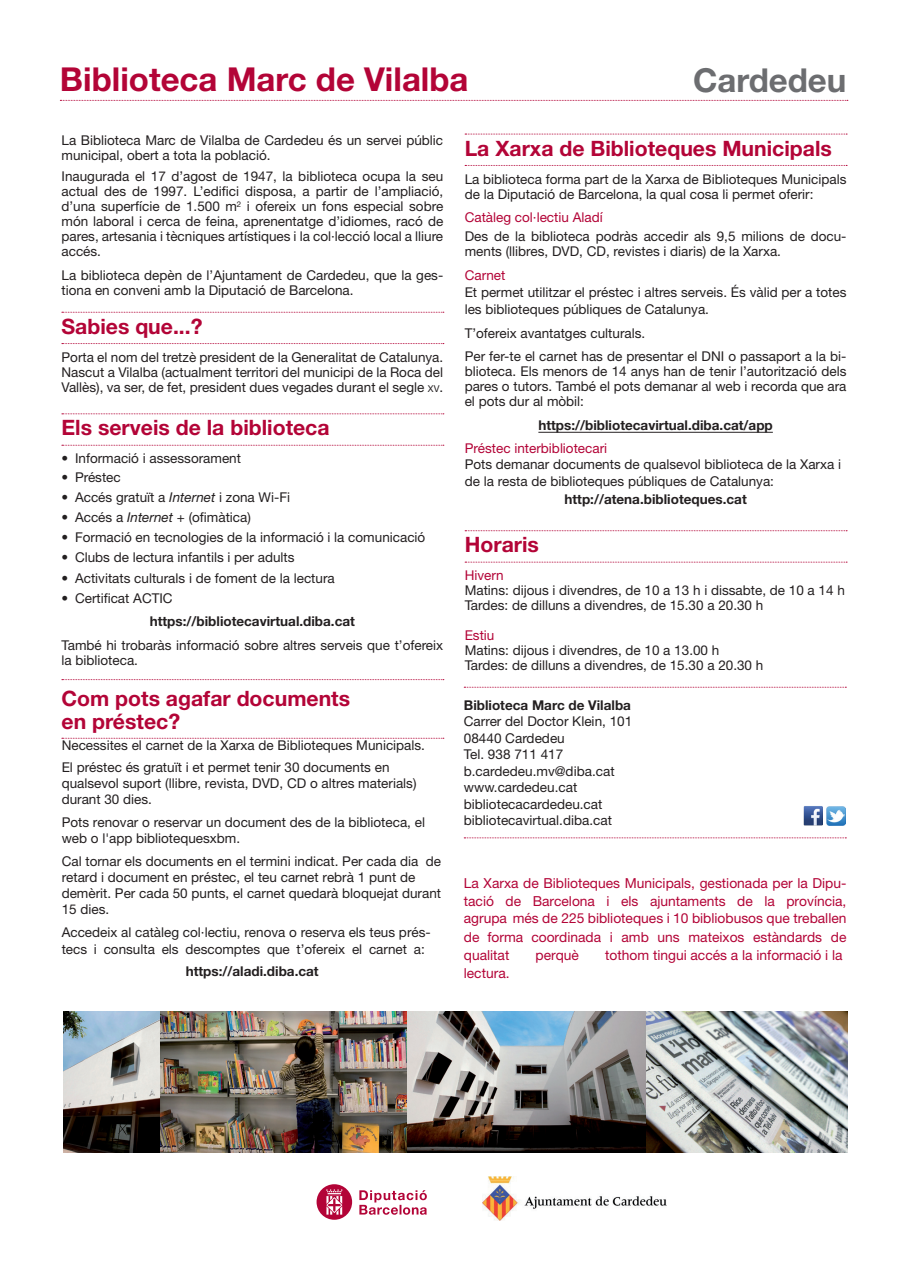
<style>
.page{position:relative;width:908px;height:1278px;background:#fff}
.page>*{position:absolute;margin:0;border:0;box-sizing:border-box;transform-origin:0 0}
.t1{font:700 33px "Helvetica Neue LT Std";color:#b30437}
.t2{font:700 33px "Helvetica Neue LT Std";color:#6c6d70}
.TITUL_AMB_FILETS{font:700 21.15px/22.6px "Helvetica Neue LT Std";color:#b30437}
.t3{font:13.8px/17.5px "Helvetica Neue LT Std";color:#b30437;text-align:justify}
.t4{font:13.5px/15px "Helvetica Neue LT Std";color:#231f20}
.t5{font:700 13.5px/23.5px "Helvetica Neue LT Std";color:#231f20}
.t6{font:13.5px "Helvetica Neue LT Std";color:#b30437}
.s1{font-size:9.45px}
.s2{font-style:italic}
.s3{font-weight:700}
.s4{color:#b30437}
.s5{font-weight:400;color:#b30437}
</style>
<div class="page">
<svg style="left:62px;top:312px;width:382px;height:1px"></svg>
<svg style="left:62px;top:343px;width:382px;height:1px"></svg>
<svg style="left:62px;top:413px;width:382px;height:1px"></svg>
<svg style="left:62px;top:445px;width:382px;height:1px"></svg>
<svg style="left:62px;top:679px;width:382px;height:1px"></svg>
<svg style="left:62px;top:738px;width:382px;height:1px"></svg>
<svg style="left:465px;top:134px;width:382px;height:1px"></svg>
<svg style="left:465px;top:165px;width:382px;height:1px"></svg>
<svg style="left:465px;top:530px;width:382px;height:1px"></svg>
<svg style="left:465px;top:562px;width:382px;height:1px"></svg>
<svg style="left:60px;top:100px;width:788px;height:1px"></svg>
<svg style="left:359px;top:1190px;width:68px;height:25px"></svg>
<svg style="left:317px;top:1184px;width:35px;height:36px"></svg>
<img style="left:63px;top:1012px;width:784px;height:140px">
<img style="left:482px;top:1176px;width:184px;height:45px">
<svg style="left:464px;top:687px;width:382px;height:1px"></svg>
<svg style="left:464px;top:837px;width:382px;height:1px"></svg>
<img style="left:804px;top:806px;width:19px;height:19px">
<img style="left:826px;top:806px;width:20px;height:19px">
<hr style="left:538px;top:432px;width:235px;height:1px;background:#231f20">
<p class="t1" style="left:60px;top:59px;width:410px">Biblioteca Marc de Vilalba</p>
<p class="t2" style="left:693px;top:60px;width:155px">Cardedeu</p>
<p class="t4" style="left:62px;top:132px;width:383px">La Biblioteca Marc de Vilalba de Cardedeu és un servei públic municipal, obert a tota la població.</p>
<p class="t4" style="left:62px;top:169px;width:383px;text-align:justify">Inaugurada el 17 d’agost de 1947, la biblioteca ocupa la seu actual des de 1997. L’edifici disposa, a partir de l’ampliació, d’una superfície de 1.500 m<sup>2</sup> i ofereix un fons especial sobre món laboral i cerca de feina, aprenentatge d’idiomes, racó de pares, artesania i tècniques artístiques i la col·lecció local a lliure accés.</p>
<p class="t4" style="left:62px;top:267px;width:383px">La biblioteca depèn de l’Ajuntament de Cardedeu, que la ges&shy;tiona en conveni amb la Diputació de Barcelona.</p>
<p class="TITUL_AMB_FILETS" style="left:62px;top:314px;width:143px">Sabies que...?</p>
<p class="t4" style="left:62px;top:349px;width:383px;text-align:justify">Porta el nom del tretzè president de la Generalitat de Catalunya.<br>Nascut a Vilalba (actualment territori del municipi de la Roca del Vallès), va ser, de fet, president dues vegades durant el segle <span class="s1">xv</span>.</p>
<p class="TITUL_AMB_FILETS" style="left:62px;top:416px;width:270px">Els serveis de la biblioteca</p>
<p class="t4" style="left:62px;top:451px;width:181px">• Informació i assessorament</p>
<p class="t4" style="left:62px;top:469px;width:61px">• Préstec</p>
<p class="t4" style="left:62px;top:490px;width:230px">• Accés gratuït a <span class="s2">Internet</span> i zona Wi-Fi</p>
<p class="t4" style="left:62px;top:510px;width:191px">• Accés a <span class="s2">Internet</span> + (ofimàtica)</p>
<p class="t4" style="left:62px;top:530px;width:365px">• Formació en tecnologies de la informació i la comunicació</p>
<p class="t4" style="left:62px;top:550px;width:235px">• Clubs de lectura infantils i per adults</p>
<p class="t4" style="left:62px;top:570px;width:275px">• Activitats culturals i de foment de la lectura</p>
<p class="t4" style="left:62px;top:590px;width:113px">• Certificat ACTIC</p>
<p class="t4" style="left:61px;top:609px;width:383px;line-height:23.5px;text-align:center"><span class="s3">https://bibliotecavirtual.diba.cat<br></span>També hi trobaràs informació sobre altres serveis que t’ofereix</p>
<p class="t4" style="left:61px;top:652px;width:78px">la biblioteca.</p>
<p class="TITUL_AMB_FILETS" style="left:62px;top:686px;width:290px">Com pots agafar documents en préstec?</p>
<p class="t4" style="left:62px;top:734px;width:365px;line-height:22.4px">Necessites el carnet de la Xarxa de Biblioteques Municipals.<br>El préstec és gratuït i et permet tenir 30 documents en</p>
<p class="t4" style="left:62px;top:775px;width:356px;line-height:15.8px">qualsevol suport (llibre, revista, DVD, CD o altres materials) durant 30 dies.</p>
<p class="t4" style="left:62px;top:814px;width:365px;line-height:15.8px">Pots renovar o reservar un document des de la biblioteca, el web o l'app bibliotequesxbm.</p>
<p class="t4" style="left:62px;top:853px;width:381px;line-height:15.8px">Cal tornar els documents en el termini indicat. Per cada dia de retard i document en préstec, el teu carnet rebrà 1 punt de demèrit. Per cada 50 punts, el carnet quedarà bloquejat durant 15 dies.</p>
<p class="t4" style="left:62px;top:924px;width:371px;line-height:16.6px">Accedeix al catàleg col·lectiu, renova o reserva els teus prés&shy;tecs i consulta els descomptes que t’ofereix el carnet a:</p>
<p class="t5" style="left:186px;top:959px;width:134px">https://aladi.diba.cat</p>
<p class="TITUL_AMB_FILETS" style="left:465px;top:136px;width:369px">La Xarxa de Biblioteques Municipals</p>
<p class="t4" style="left:465px;top:171px;width:383px">La biblioteca forma part de la Xarxa de Biblioteques Municipals de la Diputació de Barcelona, la qual cosa li permet oferir:</p>
<p class="t4" style="left:465px;top:207px;width:383px;line-height:19.2px"><span class="s4">Catàleg col·lectiu Aladí<br></span>Des de la biblioteca podràs accedir als 9,5 milions de docu-</p>
<p class="t4" style="left:465px;top:240px;width:318px;line-height:23.5px">ments (llibres, DVD, CD, revistes i diaris) de la Xarxa.<br><span class="s4">Carnet</span></p>
<p class="t4" style="left:465px;top:283px;width:383px;line-height:17.1px">Et permet utilitzar el préstec i altres serveis. És vàlid per a totes les biblioteques públiques de Catalunya.</p>
<p class="t4" style="left:465px;top:321px;width:383px;line-height:23.5px">T’ofereix avantatges culturals.<br>Per fer-te el carnet has de presentar el DNI o passaport a la bi-</p>
<p class="t4" style="left:465px;top:364px;width:383px;text-align:justify">blioteca. Els menors de 14 anys han de tenir l’autorització dels pares o tutors. També el pots demanar al web i recorda que ara el pots dur al mòbil:</p>
<p class="t5" style="left:465px;top:413px;width:310px;text-indent:74px">https://bibliotecavirtual.diba.cat/app<br><span class="s5">Préstec interbibliotecari</span></p>
<p class="t4" style="left:465px;top:457px;width:378px">Pots demanar documents de qualsevol biblioteca de la Xarxa i</p>
<p class="t4" style="left:465px;top:474px;width:311px">de la resta de biblioteques públiques de Catalunya:</p>
<p class="t5" style="left:564px;top:487px;width:184px">http://atena.biblioteques.cat</p>
<p class="TITUL_AMB_FILETS" style="left:465px;top:533px;width:76px">Horaris</p>
<p class="t6" style="left:465px;top:567px;width:40px">Hivern</p>
<p class="t4" style="left:465px;top:583px;width:382px">Matins: dijous i divendres, de 10 a 13 h i dissabte, de 10 a 14 h</p>
<p class="t4" style="left:465px;top:598px;width:300px">Tardes: de dilluns a divendres, de 15.30 a 20.30 h</p>
<p class="t6" style="left:465px;top:627px;width:31px">Estiu</p>
<p class="t4" style="left:465px;top:643px;width:256px">Matins: dijous i divendres, de 10 a 13.00 h</p>
<p class="t4" style="left:465px;top:658px;width:300px">Tardes: de dilluns a divendres, de 15.30 a 20.30 h</p>
<p class="t5" style="left:464px;top:693px;width:169px">Biblioteca Marc de Vilalba</p>
<p class="t4" style="left:464px;top:714px;width:170px">Carrer del Doctor Klein, 101</p>
<p class="t4" style="left:464px;top:730px;width:102px">08440 Cardedeu</p>
<p class="t4" style="left:464px;top:747px;width:101px">Tel. 938 711 417</p>
<p class="t4" style="left:464px;top:763px;width:152px">b.cardedeu.mv@diba.cat</p>
<p class="t4" style="left:464px;top:780px;width:115px">www.cardedeu.cat</p>
<p class="t4" style="left:464px;top:796px;width:140px">bibliotecacardedeu.cat</p>
<p class="t4" style="left:464px;top:813px;width:150px">bibliotecavirtual.diba.cat</p>
<p class="t3" style="left:464px;top:874px;width:384px">La Xarxa de Biblioteques Municipals, gestionada per la Dipu&shy;tació de Barcelona i els ajuntaments de la província, agrupa més de 225 biblioteques i 10 bibliobusos que treballen</p>
<p class="t3" style="left:464px;top:928px;width:384px;line-height:18px">de forma coordinada i amb uns mateixos estàndards de qualitat</p>
<p class="t3" style="left:535px;top:946px;width:45px">perquè</p>
<p class="t3" style="left:605px;top:946px;width:239px">tothom tingui accés a la informació i la</p>
<p class="t3" style="left:464px;top:964px;width:47px">lectura.</p>
</div>
